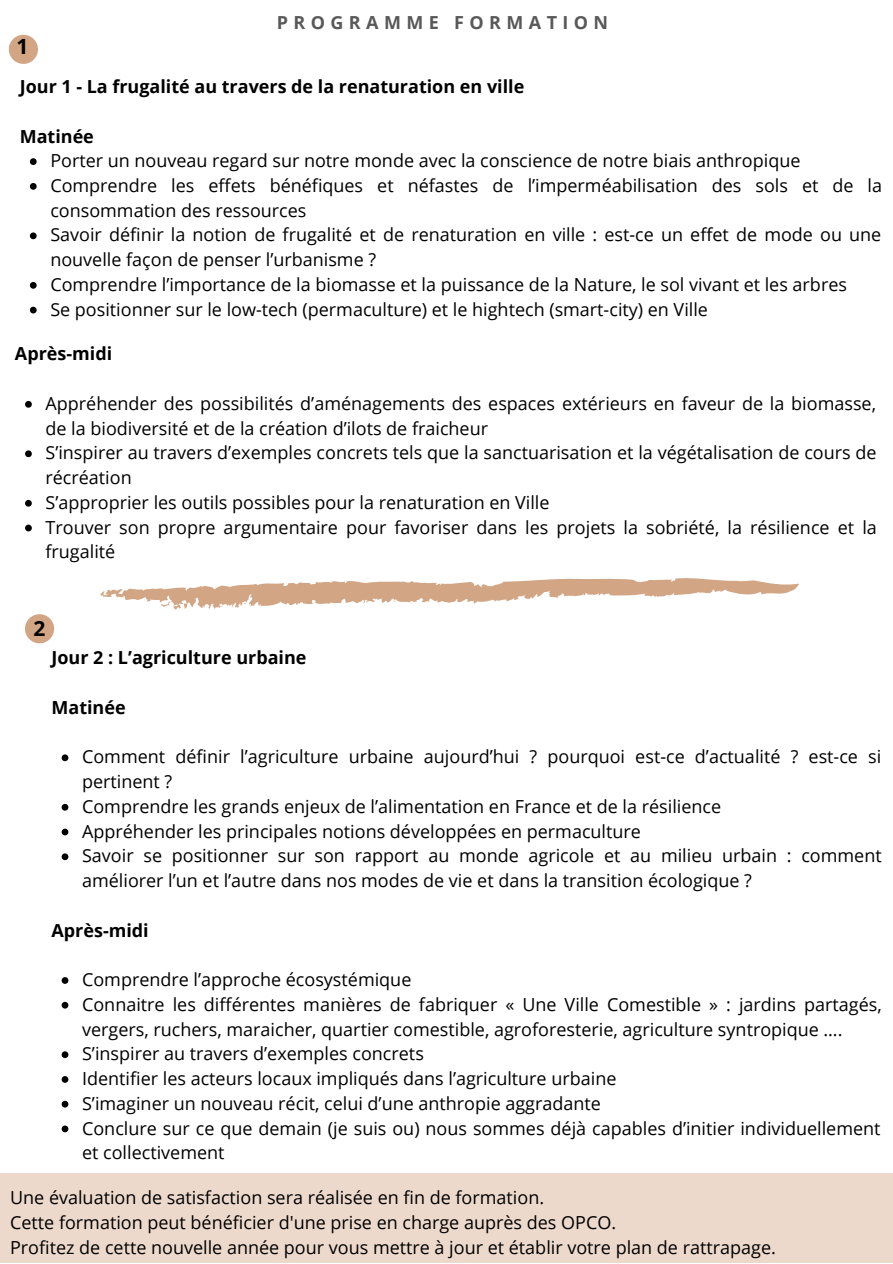
<style>
.page{position:relative;width:893px;height:1264px;background:#fff}
.page>*{position:absolute;margin:0;border:0;box-sizing:border-box;transform-origin:0 0}
.t1{font:700 21px "Open Sans";color:#000}
.t2{font:18px/24.8px "Open Sans";color:#000}
.t3{font:700 18px "Open Sans";color:#000}
.t4{font:700 18px "Open Sans";letter-spacing:.3em;color:#595959}
</style>
<div class="page">
<div style="left:0;top:1173px;width:892px;height:89px;background:#ecd9cc"></div>
<svg style="left:25px;top:401px;width:7px;height:6px"></svg>
<svg style="left:25px;top:450px;width:7px;height:7px"></svg>
<svg style="left:25px;top:500px;width:7px;height:6px"></svg>
<svg style="left:25px;top:524px;width:7px;height:7px"></svg>
<div style="left:25px;top:614px;width:29px;height:29px;background:#d2a585;border-radius:50%"></div>
<svg style="left:62px;top:754px;width:6px;height:7px"></svg>
<svg style="left:62px;top:804px;width:6px;height:6px"></svg>
<svg style="left:62px;top:828px;width:6px;height:7px"></svg>
<svg style="left:62px;top:853px;width:6px;height:7px"></svg>
<svg style="left:62px;top:977px;width:6px;height:6px"></svg>
<svg style="left:62px;top:1001px;width:6px;height:7px"></svg>
<svg style="left:62px;top:1051px;width:6px;height:7px"></svg>
<svg style="left:62px;top:1076px;width:6px;height:6px"></svg>
<svg style="left:62px;top:1100px;width:6px;height:7px"></svg>
<svg style="left:62px;top:1125px;width:6px;height:7px"></svg>
<svg style="left:100px;top:578px;width:653px;height:31px"></svg>
<svg style="left:30px;top:158px;width:7px;height:7px"></svg>
<svg style="left:30px;top:183px;width:7px;height:7px"></svg>
<svg style="left:30px;top:232px;width:7px;height:7px"></svg>
<svg style="left:30px;top:282px;width:7px;height:7px"></svg>
<svg style="left:30px;top:307px;width:7px;height:6px"></svg>
<div style="left:9px;top:35px;width:29px;height:29px;background:#d2a585;border-radius:50%"></div>
<p class="t1" style="left:17px;top:31px;width:13px">1</p>
<p class="t4" style="left:277px;top:10px;width:333px">PROGRAMME FORMATION</p>
<p class="t3" style="left:20px;top:74px;width:506px">Jour 1 - La frugalité au travers de la renaturation en ville</p>
<p class="t3" style="left:20px;top:123px;width:76px">Matinée</p>
<p class="t2" style="left:50px;top:148px;width:833px">Porter un nouveau regard sur notre monde avec la conscience de notre biais anthropique Comprendre les effets bénéfiques et néfastes de l’imperméabilisation des sols et de la consommation des ressources<br>Savoir définir la notion de frugalité et de renaturation en ville : est-ce un effet de mode ou une nouvelle façon de penser l’urbanisme ?<br>Comprendre l’importance de la biomasse et la puissance de la Nature, le sol vivant et les arbres<br>Se positionner sur le low-tech (permaculture) et le hightech (smart-city) en Ville</p>
<p class="t3" style="left:15px;top:341px;width:99px">Après-midi</p>
<p class="t2" style="left:45px;top:390px;width:832px">Appréhender des possibilités d’aménagements des espaces extérieurs en faveur de la biomasse, de la biodiversité et de la création d’ilots de fraicheur<br>S’inspirer au travers d’exemples concrets tels que la sanctuarisation et la végétalisation de cours de récréation<br>S’approprier les outils possibles pour la renaturation en Ville<br>Trouver son propre argumentaire pour favoriser dans les projets la sobriété, la résilience et la frugalité</p>
<p class="t1" style="left:34px;top:614px;width:13px">2</p>
<p class="t3" style="left:51px;top:645px;width:256px">Jour 2 : L’agriculture urbaine</p>
<p class="t3" style="left:51px;top:694px;width:76px">Matinée</p>
<p class="t2" style="left:82px;top:744px;width:801px">Comment définir l’agriculture urbaine aujourd’hui ? pourquoi est-ce d’actualité ? est-ce si pertinent ?<br>Comprendre les grands enjeux de l’alimentation en France et de la résilience<br>Appréhender les principales notions développées en permaculture<br>Savoir se positionner sur son rapport au monde agricole et au milieu urbain : comment améliorer l’un et l’autre dans nos modes de vie et dans la transition écologique ?</p>
<p class="t3" style="left:51px;top:917px;width:99px">Après-midi</p>
<p class="t2" style="left:82px;top:966px;width:801px">Comprendre l’approche écosystémique<br>Connaitre les différentes manières de fabriquer « Une Ville Comestible » : jardins partagés, vergers, ruchers, maraicher, quartier comestible, agroforesterie, agriculture syntropique ….<br>S’inspirer au travers d’exemples concrets<br>Identifier les acteurs locaux impliqués dans l’agriculture urbaine<br>S’imaginer un nouveau récit, celui d’une anthropie aggradante<br>Conclure sur ce que demain (je suis ou) nous sommes déjà capables d’initier individuellement et collectivement</p>
<p class="t2" style="left:10px;top:1184px;width:767px">Une évaluation de satisfaction sera réalisée en fin de formation.<br>Cette formation peut bénéficier d'une prise en charge auprès des OPCO.<br>Profitez de cette nouvelle année pour vous mettre à jour et établir votre plan de rattrapage.</p>
</div>
